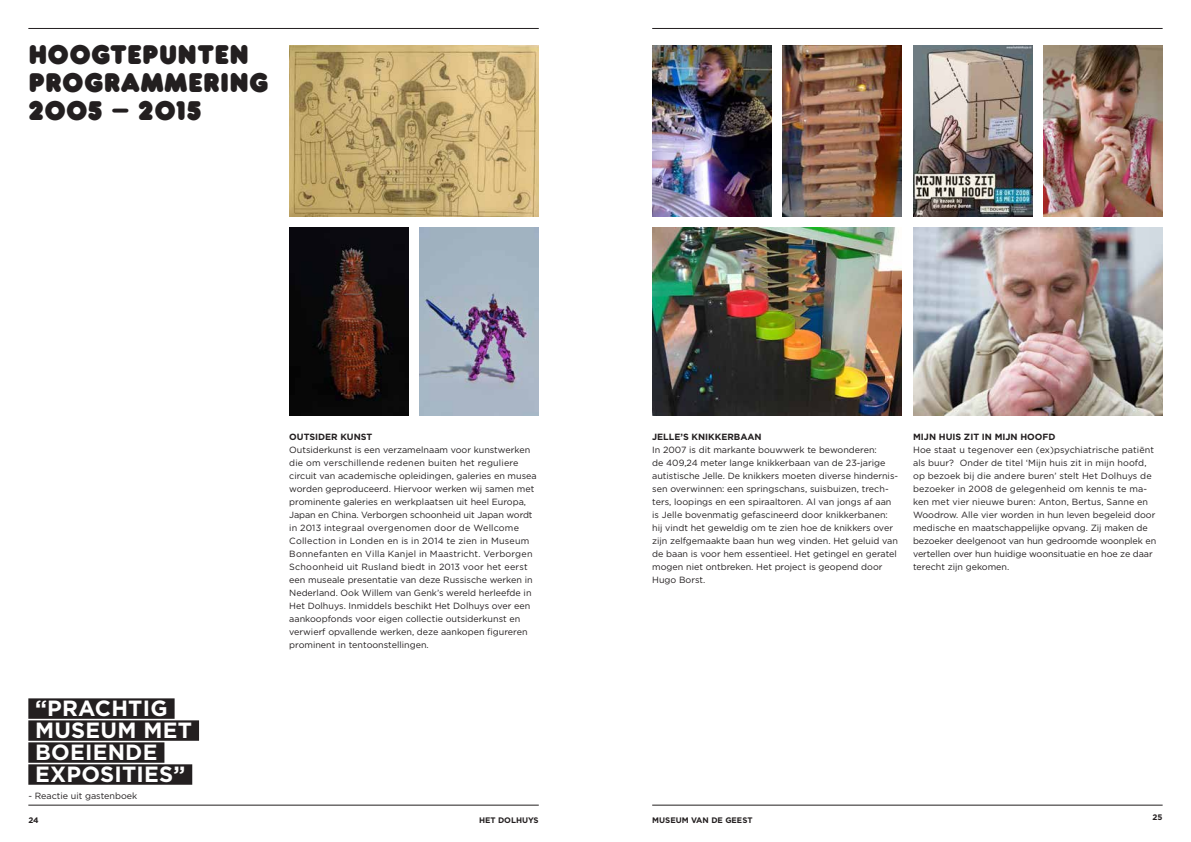
<style>
.page{position:relative;width:1191px;height:842px;background:#fff}
.page>*{position:absolute;margin:0;border:0;box-sizing:border-box;transform-origin:0 0}
.t1{font:28px/28px "Frankfurter Plain";letter-spacing:.01em;color:#231f20}
.t2{font:700 22px/22px "Gotham";letter-spacing:.01em;color:#fff}
.t3{font:9px/13px "Gotham";color:#231f20}
.t4{font:700 9px "Gotham";color:#231f20}
.t5{font:700 8px "Gotham";color:#231f20}
</style>
<div class="page">
<hr style="left:28px;top:805px;width:511px;height:1px;background:#231f20">
<hr style="left:28px;top:28px;width:511px;height:1px;background:#231f20">
<hr style="left:652px;top:805px;width:510px;height:1px;background:#231f20">
<hr style="left:652px;top:28px;width:510px;height:1px;background:#231f20">
<img style="left:652px;top:227px;width:249px;height:188px">
<img style="left:289px;top:45px;width:250px;height:171px">
<img style="left:913px;top:227px;width:249px;height:188px">
<img style="left:913px;top:45px;width:119px;height:171px">
<img style="left:652px;top:45px;width:119px;height:171px">
<img style="left:782px;top:45px;width:119px;height:171px">
<img style="left:1043px;top:45px;width:119px;height:171px">
<div style="left:28px;top:698px;width:147px;height:21px;background:#231f20"></div>
<div style="left:28px;top:720px;width:171px;height:21px;background:#231f20"></div>
<div style="left:28px;top:742px;width:136px;height:21px;background:#231f20"></div>
<div style="left:28px;top:764px;width:164px;height:21px;background:#231f20"></div>
<img style="left:289px;top:227px;width:119px;height:188px">
<img style="left:420px;top:227px;width:119px;height:188px">
<h1 class="t1" style="left:28px;top:40px;width:175px">HOOGTEPUNTEN<br>PROGRAMMERING<br>2005 – 2015</h1>
<p class="t4" style="left:289px;top:431px;width:65px">OUTSI DER KUNS</p>
<p class="t4" style="left:366px;top:431px;width:7px">T</p>
<p class="t3" style="left:289px;top:443px;width:249px">Outsiderkunst is een verzamelnaam voor kunstwerken die om verschillende redenen buiten het reguliere circuit van academische opleidingen, galeries en musea worden geproduceerd. Hiervoor werken wij samen met prominente galeries en werkplaatsen uit heel Europa, Japan en China. Verborgen schoonheid uit Japan wordt in 2013 integraal overgenomen door de Wellcome Collection in Londen en is in 2014 te zien in Museum Bonnefanten en Villa Kanjel in Maastricht. Verborgen Schoonheid uit Rusland biedt in 2013 voor het eerst een museale presentatie van deze Russische werken in Nederland. Ook Willem van Genk’s wereld herleefde in Het Dolhuys. Inmiddels beschikt Het Dolhuys over een aankoopfonds voor eigen collectie outsiderkunst en verwierf opvallende werken, deze aankopen figureren prominent in tentoonstellingen.</p>
<p class="t4" style="left:652px;top:431px;width:7px">JELLE</p>
<p class="t4" style="left:680px;top:431px;width:49px">’S KNI KKERBAAN</p>
<p class="t3" style="left:652px;top:443px;width:247px">In 2007 is dit markante bouwwerk te bewonderen:<br>de 409,24 meter lange knikkerbaan van de 23-jarige autistische Jelle. De knikkers moeten diverse hindernis&shy;sen overwinnen: een springschans, suisbuizen, trech&shy;ters, loopings en een spiraaltoren. Al van jongs af aan is Jelle bovenmatig gefascineerd door knikkerbanen: hij vindt het geweldig om te zien hoe de knikkers over zijn zelfgemaakte baan hun weg vinden. Het geluid van de baan is voor hem essentieel. Het getingel en geratel mogen niet ontbreken. Het project is geopend door Hugo Borst.</p>
<p class="t4" style="left:913px;top:431px;width:7px">MIJN</p>
<p class="t4" style="left:938px;top:431px;width:13px">HUIS</p>
<p class="t4" style="left:964px;top:431px;width:38px">ZIT IN MIJN</p>
<p class="t4" style="left:1020px;top:431px;width:15px">HOOF</p>
<p class="t4" style="left:1048px;top:431px;width:9px">D</p>
<p class="t3" style="left:913px;top:443px;width:245px">Hoe staat u tegenover een (ex)psychiatrische patiënt als buur? Onder de titel ‘Mijn huis zit in mijn hoofd, op bezoek bij die andere buren’ stelt Het Dolhuys de bezoeker in 2008 de gelegenheid om kennis te ma&shy;ken met vier nieuwe buren: Anton, Bertus, Sanne en Woodrow. Alle vier worden in hun leven begeleid door medische en maatschappelijke opvang. Zij maken de bezoeker deelgenoot van hun gedroomde woonplek en vertellen over hun huidige woonsituatie en hoe ze daar terecht zijn gekomen.</p>
<h2 class="t2" style="left:35px;top:697px;width:153px;text-indent:108px">IG<br>MUSEUM MET<br>BOEIENDE<br>EXPOSITIES”</h2>
<p class="t3" style="left:28px;top:789px;width:110px">- Reactie uit gastenboek</p>
<h2 class="t2" style="left:35px;top:697px;width:76px">“PRACHT</h2>
<p class="t5" style="left:28px;top:815px;width:12px">24</p>
<p class="t5" style="left:479px;top:815px;width:61px">HET DOLHUYS</p>
<p class="t5" style="left:652px;top:815px;width:102px">MUSEUM VAN DE GEEST</p>
<p class="t5" style="left:1152px;top:812px;width:12px">25</p>
</div>
